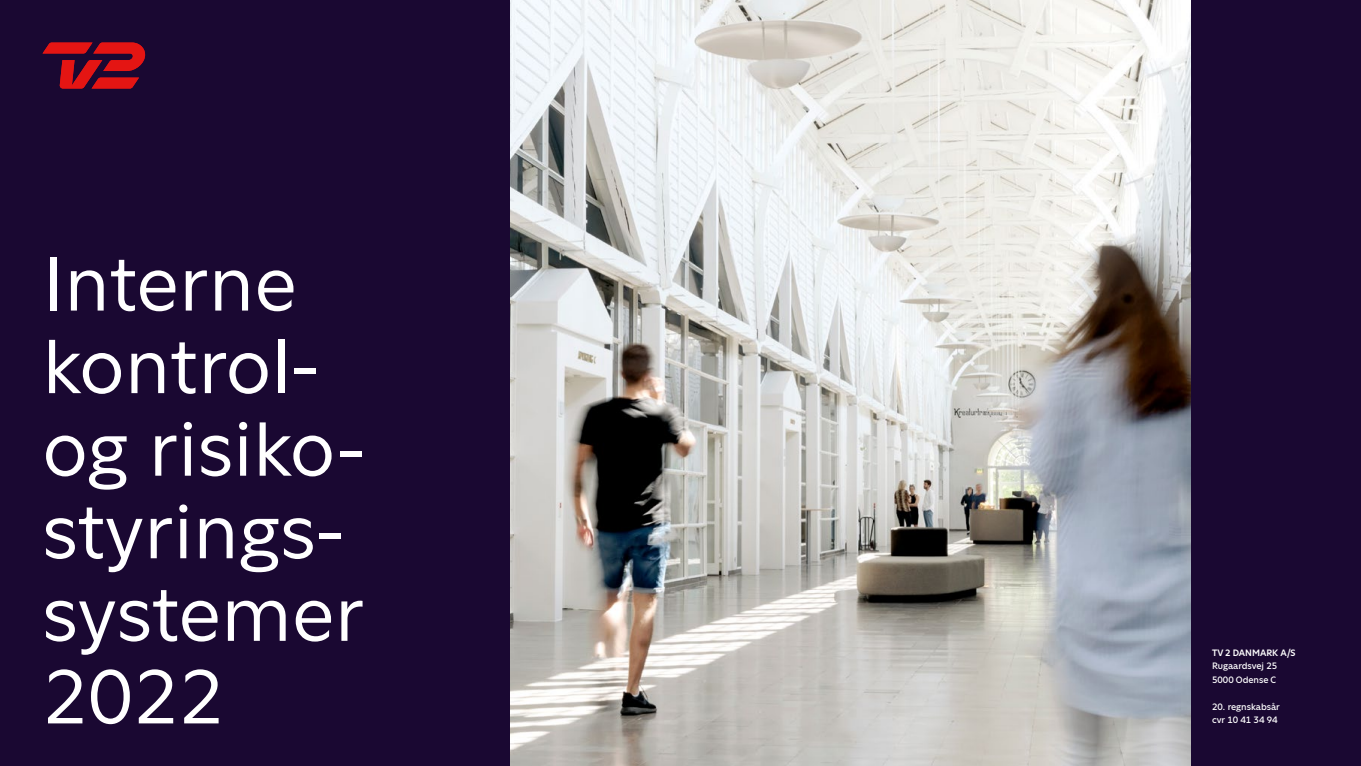
<style>
.page{position:relative;width:1361px;height:766px;background:#fff}
.page>*{position:absolute;margin:0;border:0;box-sizing:border-box;transform-origin:0 0}
.t1{font:75px/82.5px "TV2";letter-spacing:.005em;color:#fff}
.t2{font:500 9px/13.5px "TV2";color:#fff}
.t3{font:700 9px "TV2";color:#fff}
</style>
<div class="page">
<div style="left:1191px;top:0;width:170px;height:765px;background:#1a0832"></div>
<div style="left:0;top:0;width:510px;height:765px;background:#1a0832"></div>
<img style="left:510px;top:0;width:681px;height:765px">
<svg style="left:43px;top:43px;width:103px;height:45px"></svg>
<h1 class="t1" style="left:43px;top:244px;width:323px">Interne kontrol&shy;og risiko&shy;styrings&shy;systemer<br>2022</h1>
<p class="t3" style="left:1212px;top:647px;width:85px">TV 2 DANMARK A/S</p>
<p class="t2" style="left:1212px;top:659px;width:67px">Rugaardsvej 25<br>5000 Odense C</p>
<p class="t2" style="left:1212px;top:699px;width:69px">20. regnskabsår cvr 10 41 34 94</p>
</div>
